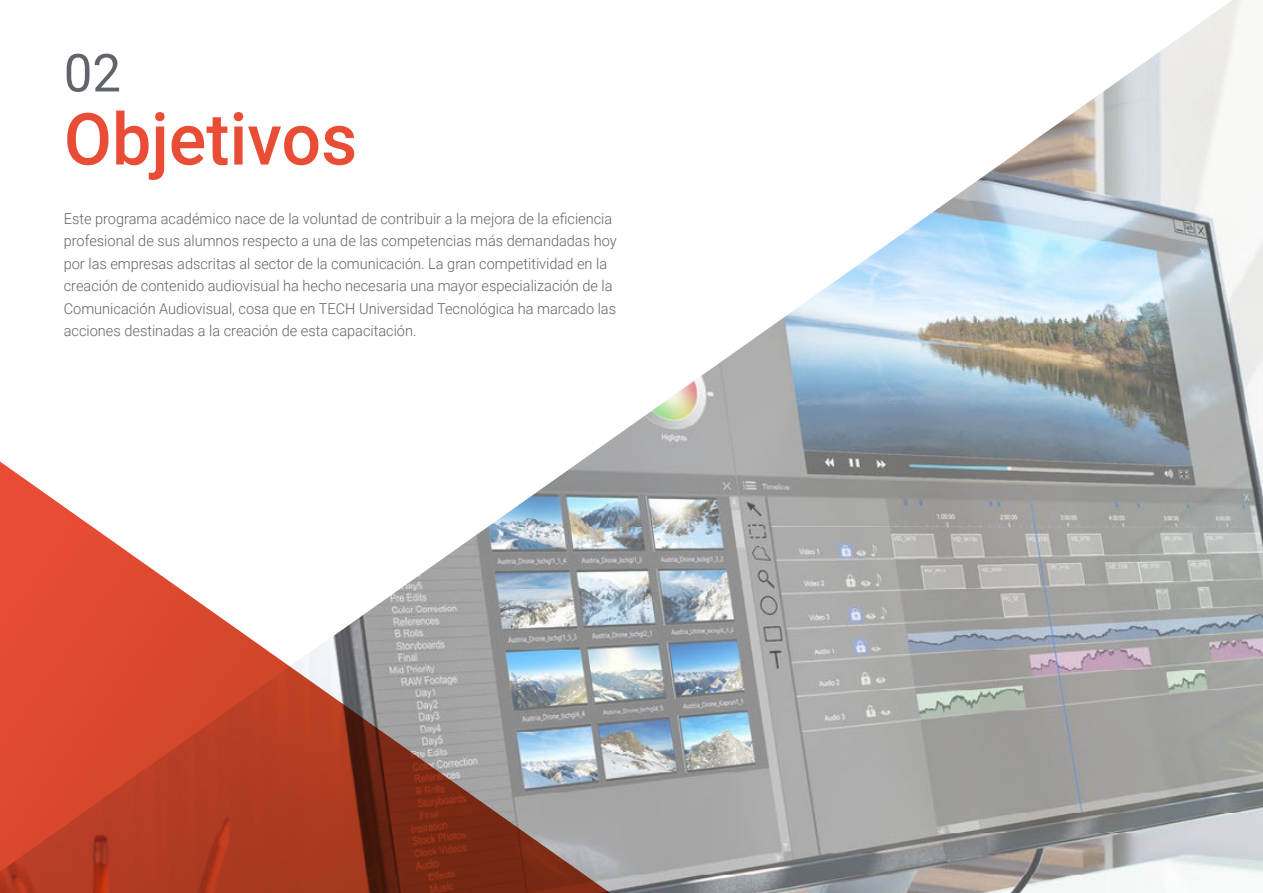
<style>
.page{position:relative;width:1263px;height:893px;background:#fff}
.page>*{position:absolute;margin:0;border:0;box-sizing:border-box;transform-origin:0 0}
.t1{font:500 72px "Roboto";color:#e94d35}
.t2{font:52.5px "Roboto";color:#61646a}
.t3{font:300 15px/22.5px "Roboto";color:#61646a}
</style>
<div class="page">
<img style="left:602px;top:0;width:661px;height:893px">
<svg style="left:0;top:446px;width:640px;height:447px"></svg>
<h2 class="t2" style="left:64px;top:36px;width:59px">02</h2>
<h1 class="t1" style="left:64px;top:89px;width:295px">Objetivos</h1>
<p class="t3" style="left:64px;top:207px;width:554px">Este programa académico nace de la voluntad de contribuir a la mejora de la eficiencia profesional de sus alumnos respecto a una de las competencias más demandadas hoy por las empresas adscritas al sector de la comunicación. La gran competitividad en la creación de contenido audiovisual ha hecho necesaria una mayor especialización de la Comunicación Audiovisual, cosa que en TECH Universidad Tecnológica ha marcado las acciones destinadas a la creación de esta capacitación.</p>
</div>
